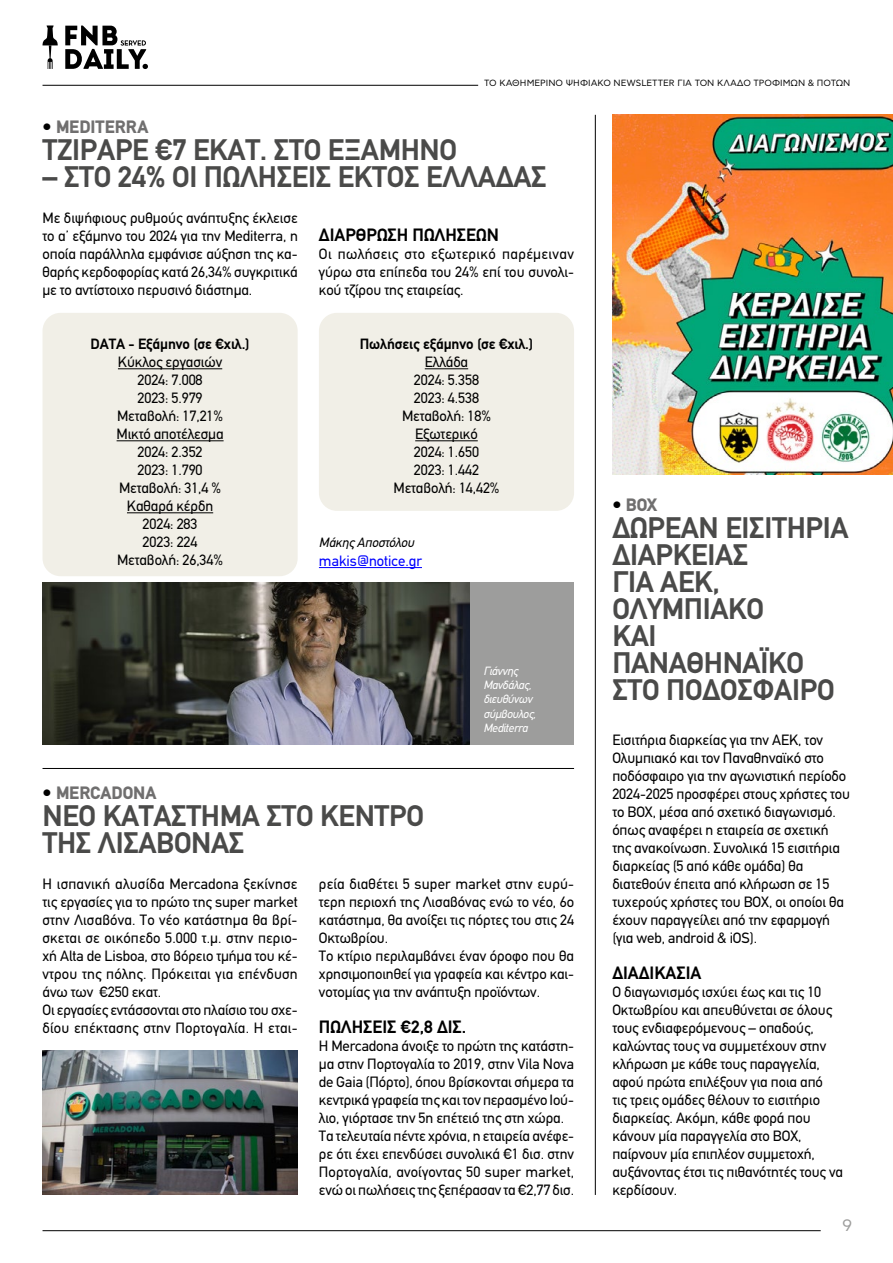
<style>
.page{position:relative;width:893px;height:1263px;background:#fff}
.page>*{position:absolute;margin:0;border:0;box-sizing:border-box;transform-origin:0 0}
.t1{font:700 30px/27px "PF Din Text";letter-spacing:-.01em;color:#4a4a49}
.t2{font:700 18px "PF Din Text";color:#000}
.t3{font:900 18px "PF Din Text";color:#706f6f}
.t4{font:16.5px "CF Asty Std";color:#9d9d9c}
.t5{font:15px/18px "PF Din Text";letter-spacing:-.005em;color:#000}
.t6{font:700 15px "PF Din Text";letter-spacing:-.005em;color:#000}
.t7{font:15px "PF Din Text";color:#00f}
.t8{font:italic 13.5px "PF Din Text";letter-spacing:-.005em;color:#000}
.t9{font:italic 12px/14.4px "PF Din Text";letter-spacing:-.02em;color:#fff}
.t10{font:9px "CF Asty Std";color:#000}
.s1{color:#000}
</style>
<div class="page">
<svg style="left:43px;top:26px;width:15px;height:43px"></svg>
<svg style="left:65px;top:26px;width:83px;height:43px"></svg>
<hr style="left:43px;top:85px;width:435px;height:1px;background:#000">
<hr style="left:43px;top:1230px;width:778px;height:1px;background:#000">
<div style="left:319px;top:313px;width:255px;height:198px;background:#f1efe7;border-radius:18px"></div>
<div style="left:43px;top:313px;width:255px;height:263px;background:#f1efe7;border-radius:18px"></div>
<hr style="left:118px;top:368px;width:104px;height:1px;background:#000">
<hr style="left:117px;top:440px;width:107px;height:1px;background:#000">
<hr style="left:127px;top:512px;width:86px;height:1px;background:#000">
<hr style="left:425px;top:368px;width:43px;height:1px;background:#000">
<hr style="left:415px;top:440px;width:63px;height:1px;background:#000">
<hr style="left:319px;top:567px;width:103px;height:1px;background:#00f">
<img style="left:43px;top:1051px;width:255px;height:144px">
<hr style="left:43px;top:768px;width:531px;height:1px;background:#000">
<hr style="left:595px;top:115px;width:1px;height:1080px;background:#000">
<img style="left:43px;top:583px;width:428px;height:162px">
<div style="left:471px;top:583px;width:103px;height:162px;background:#9d9d9c"></div>
<img style="left:612px;top:115px;width:281px;height:360px">
<p class="t10" style="left:484px;top:78px;width:368px">ΤΟ ΚΑΘΗΜΕΡΙΝΌ ΨΗΦΙΑΚΌ NEWSLETTER ΓΙΑ ΤΟΝ ΚΛΆΔΟ ΤΡΟΦΊ ΜΩΝ &amp; ΠΟΤΏΝ</p>
<p class="t3" style="left:43px;top:116px;width:107px"><span class="s1">•</span> MEDITERRA</p>
<h1 class="t1" style="left:43px;top:136px;width:416px">ΤΖΊΡΑΡΕ €7 ΕΚΑΤ. ΣΤΟ ΕΞΆΜΗΝΟ</h1>
<h1 class="t1" style="left:43px;top:163px;width:506px">– ΣΤΟ 24% ΟΙ ΠΩΛΉΣΕΙΣ ΕΚΤΌΣ ΕΛΛΆΔΑΣ</h1>
<p class="t5" style="left:43px;top:209px;width:257px;text-align:justify">Με διψήφιους ρυθμούς ανάπτυξης έκλεισε το α’ εξάμηνο του 2024 για την Mediterra, η οποία παράλληλα εμφάνισε αύξηση της κα&shy;θαρής κερδοφορίας κατά 26,34% συγκριτικά με το αντίστοιχο περυσινό διάστημα.</p>
<p class="t2" style="left:319px;top:224px;width:181px">ΔΙΑΡΘΡΩΣΗ ΠΩΛΗΣΕΩΝ</p>
<p class="t5" style="left:319px;top:245px;width:257px;text-align:justify">Οι πωλήσεις στο εξωτερικό παρέμειναν γύρω στα επίπεδα του 24% επί του συνολι&shy;κού τζίρου της εταιρείας.</p>
<p class="t6" style="left:91px;top:335px;width:161px">DATA - Εξάμηνο (σε €χιλ.)</p>
<p class="t5" style="left:117px;top:353px;width:109px;text-align:center">Κύκλος εργασιών<br>2024: 7.008<br>2023: 5.979<br>Μεταβολή: 17,21%<br>Μικτό αποτέλεσμα<br>2024: 2.352<br>2023: 1.790<br>Μεταβολή: 31,4 %<br>Καθαρά κέρδη<br>2024: 283<br>2023: 224<br>Μεταβολή: 26,34%</p>
<p class="t6" style="left:360px;top:335px;width:175px">Πωλήσεις εξάμηνο (σε €χιλ.)</p>
<p class="t5" style="left:393px;top:353px;width:107px;text-align:center">Ελλάδα<br>2024: 5.358<br>2023: 4.538<br>Μεταβολή: 18%<br>Εξωτερικό<br>2024: 1.650<br>2023: 1.442<br>Μεταβολή: 14,42%</p>
<p class="t8" style="left:319px;top:534px;width:97px">Μάκης Αποστόλου</p>
<p class="t7" style="left:319px;top:552px;width:105px">makis@notice.gr</p>
<p class="t9" style="left:483px;top:663px;width:54px">Γιάννης<br>Μανδάλας, διευθύνων σύμβουλος,<br>Mediterra</p>
<p class="t3" style="left:43px;top:782px;width:116px"><span class="s1">•</span> MERCADONA</p>
<h1 class="t1" style="left:43px;top:802px;width:383px">NΈΟ ΚΑΤΆΣΤΗΜΑ ΣΤΟ ΚΈΝΤΡΟ<br>ΤΗΣ ΛΙΣΑΒΌΝΑΣ</h1>
<p class="t5" style="left:43px;top:875px;width:257px">Η ισπανική αλυσίδα Mercadona ξεκίνησε τις εργασίες για το πρώτο της super market στην Λισαβόνα. Το νέο κατάστημα θα βρί&shy;σκεται σε οικόπεδο 5.000 τ.μ. στην περιο&shy;χή Alta de Lisboa, στο βόρειο τμήμα του κέ&shy;ντρου της πόλης. Πρόκειται για επένδυση άνω των €250 εκατ.<br>Οι εργασίες εντάσσονται στο πλαίσιο του σχε&shy;δίου επέκτασης στην Πορτογαλία. Η εται-</p>
<p class="t5" style="left:319px;top:875px;width:257px">ρεία διαθέτει 5 super market στην ευρύ&shy;τερη περιοχή της Λισαβόνας ενώ το νέο, 6ο κατάστημα, θα ανοίξει τις πόρτες του στις 24<br>Οκτωβρίου.<br>Το κτίριο περιλαμβάνει έναν όροφο που θα χρησιμοποιηθεί για γραφεία και κέντρο και&shy;νοτομίας για την ανάπτυξη προϊόντων.</p>
<p class="t2" style="left:319px;top:1016px;width:149px">ΠΩΛΗΣΕΙΣ €2,8 ΔΙΣ.</p>
<p class="t5" style="left:319px;top:1037px;width:257px">Η Mercadona άνοιξε το πρώτη της κατάστη&shy;μα στην Πορτογαλία το 2019, στην Vila Nova de Gaia (Πόρτο), όπου βρίσκονται σήμερα τα κεντρικά γραφεία της και τον περασμένο Ιού&shy;λιο, γιόρτασε την 5η επέτειό της στη χώρα.<br>Τα τελευταία πέντε χρόνια, η εταιρεία ανέφε&shy;ρε ότι έχει επενδύσει συνολικά €1 δισ. στην Πορτογαλία, ανοίγοντας 50 super market, ενώ οι πωλήσεις της ξεπέρασαν τα €2,77 δισ.</p>
<p class="t3" style="left:612px;top:494px;width:46px"><span class="s1">•</span> ΒΟΧ</p>
<h1 class="t1" style="left:612px;top:514px;width:238px">ΔΩΡΕΆΝ ΕΙΣΙΤΉΡΙΑ<br>ΔΙΑΡΚΕΊΑΣ<br>ΓΙΑ ΑΕΚ,<br>ΟΛΥΜΠΙΑΚΌ<br>ΚΑΙ<br>ΠΑΝΑΘΗΝΑΪΚΌ<br>ΣΤΟ ΠΟΔΌΣΦΑΙΡΟ</h1>
<p class="t5" style="left:612px;top:731px;width:239px">Εισιτήρια διαρκείας για την ΑΕΚ, τον Ολυμπιακό και τον Παναθηναϊκό στο ποδόσφαιρο για την αγωνιστική περίοδο 2024-2025 προσφέρει στους χρήστες του το ΒΟΧ, μέσα από σχετικό διαγωνισμό. όπως αναφέρει η εταιρεία σε σχετική της ανακοίνωση. Συνολικά 15 εισιτήρια διαρκείας (5 από κάθε ομάδα) θα διατεθούν έπειτα από κλήρωση σε 15 τυχερούς χρήστες του ΒΟΧ, οι οποίοι θα έχουν παραγγείλει από την εφαρμογή (για web, android &amp; iOS).</p>
<p class="t2" style="left:612px;top:962px;width:90px">ΔΙΑΔΙΚΑΣΙΑ</p>
<p class="t5" style="left:612px;top:983px;width:232px">Ο διαγωνισμός ισχύει έως και τις 10<br>Οκτωβρίου και απευθύνεται σε όλους τους ενδιαφερόμενους – οπαδούς, καλώντας τους να συμμετέχουν στην κλήρωση με κάθε τους παραγγελία, αφού πρώτα επιλέξουν για ποια από<br>τις τρεις ομάδες θέλουν το εισιτήριο διαρκείας. Ακόμη, κάθε φορά που κάνουν μία παραγγελία στο ΒΟΧ, παίρνουν μία επιπλέον συμμετοχή, αυξάνοντας έτσι τις πιθανότητές τους να κερδίσουν.</p>
<p class="t4" style="left:842px;top:1216px;width:12px">9</p>
</div>
